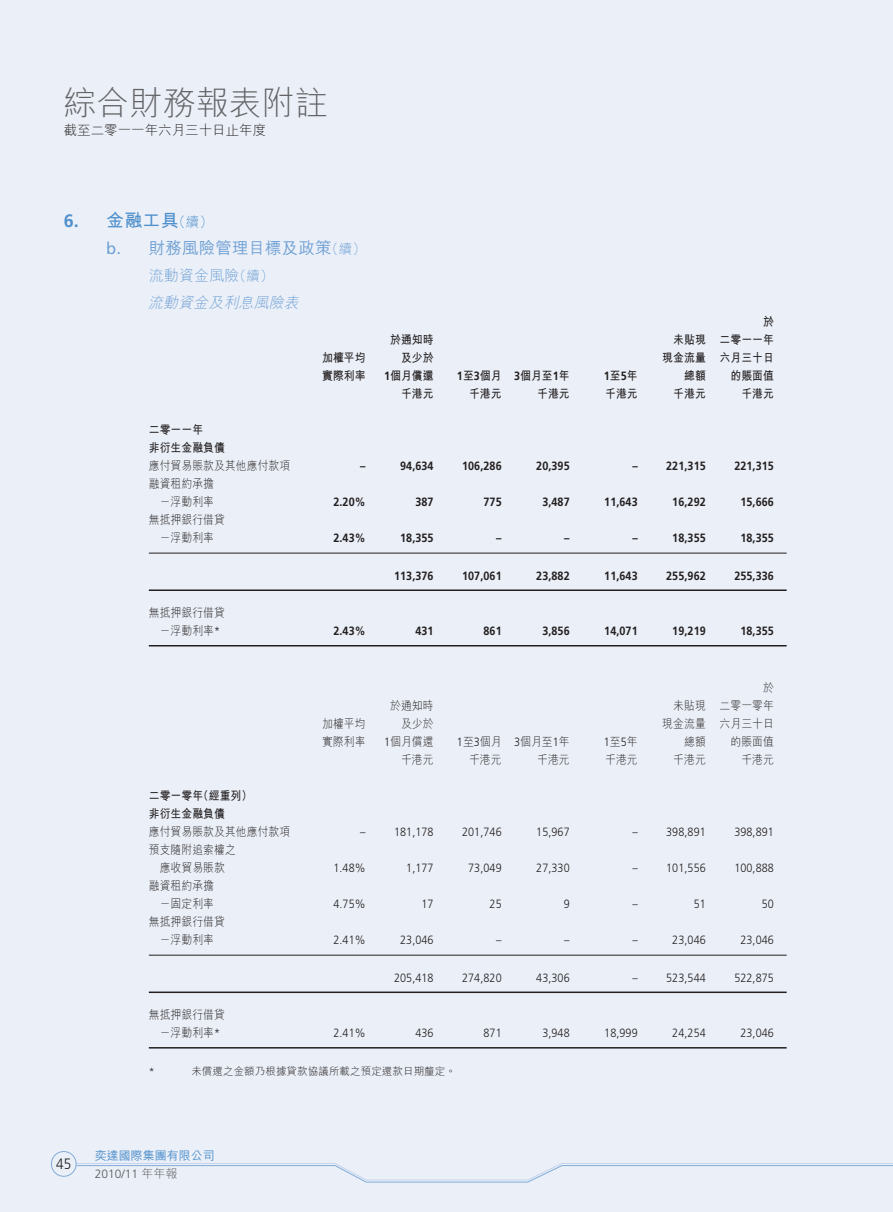
<style>
.page{position:relative;width:893px;height:1212px;background:#fff}
.page>*{position:absolute;margin:0;border:0;box-sizing:border-box;transform-origin:0 0}
.t1{font:300 33px "M Hei HK";color:#636366}
.t2{font:700 18px "M Hei HK";color:#5090cc}
.t3{font:500 16.5px "M Hei HK";letter-spacing:.01em;color:#71a1d5}
.t4{font:italic 300 15px/27px "M Hei HK";color:#71a1d5}
.t5{font:300 15px "Frutiger LT Std";color:#231f20;scale:.9 1}
.t6{font:300 13.5px "M Hei HK";color:#231f20}
.t7{font:300 12px "Frutiger LT Std";letter-spacing:.01em;color:#231f20;scale:.9 1}
.t8{font:300 12px/18px "M Hei HK";letter-spacing:.01em;color:#231f20;text-align:center;scale:.9 1}
.t9{font:700 12px "Frutiger LT Std";letter-spacing:.01em;color:#231f20;scale:.9 1}
.t10{font:700 12px/18px "M Hei HK";letter-spacing:.01em;color:#231f20;scale:.9 1}
.t11{font:500 12px/18.1px "M Hei HK";color:#5090cc}
.t12{font:300 10.5px "M Hei HK";letter-spacing:.01em;color:#231f20}
.t13{font:300 10.5px "Frutiger LT Std";color:#231f20}
.s1{font-family:"Frutiger LT Std"}
.s2{font-weight:300;font-size:13.5px}
.s3{font-family:"Frutiger LT Std";font-weight:400}
.s4{font-style:normal}
.s5{font-style:normal;font-size:13.5px}
.s6{font-weight:700}
.s7{font-weight:300}
.s8{font-family:"M Hei HK"}
.s9{font-family:"Frutiger LT Std";font-weight:300;color:#57585a}
.s10{font-weight:300;color:#57585a}
</style>
<div class="page">
<div style="left:0;top:0;width:75px;height:1212px;background:#ebf0f8"></div>
<div style="left:75px;top:0;width:818px;height:1212px;background:#ebf0f8"></div>
<div style="left:51px;top:1151px;width:26px;height:25px;border:1px solid #82aad9;border-radius:50%"></div>
<hr style="left:149px;top:553px;width:638px;height:1px;background:#231f20">
<hr style="left:149px;top:589px;width:638px;height:2px;background:#231f20">
<hr style="left:149px;top:645px;width:638px;height:1px;background:#231f20">
<hr style="left:149px;top:955px;width:638px;height:1px;background:#231f20">
<hr style="left:149px;top:991px;width:638px;height:2px;background:#231f20">
<hr style="left:149px;top:1047px;width:638px;height:1px;background:#231f20">
<p class="t1" style="left:64px;top:79px;width:265px">綜合財務報表附註</p>
<p class="t6" style="left:64px;top:120px;width:204px">截至二零一一年六月三十日止年度</p>
<p class="t2" style="left:64px;top:207px;width:151px"><span class="s1">6.</span> 金融工具<span class="s2">（續）</span></p>
<p class="t3" style="left:106px;top:236px;width:261px"><span class="s3">b.</span> 財務風險管理目標及政策<span class="s2">（續）</span></p>
<p class="t4" style="left:148px;top:261px;width:157px"><span class="s4">流動資金風險</span><span class="s5">（續）<br></span>流動資金及利息風險表</p>
<p class="t10" style="left:763px;top:312px;width:14px">於</p>
<p class="t10" style="left:390px;top:330px;width:50px">於通知時</p>
<p class="t10" style="left:673px;top:330px;width:113px">未貼現 二零一一年</p>
<p class="t8" style="left:149px;top:420px;width:159px;text-align:left"><span class="s6">二零一一年<br>非衍生金融負債<br></span>應付貿易賬款及其他應付款項</p>
<p class="t8" style="left:149px;top:474px;width:74px;text-align:right">融資租約承擔－浮動利率</p>
<p class="t8" style="left:149px;top:510px;width:86px">無抵押銀行借貸－浮動利率</p>
<p class="t8" style="left:149px;top:603px;width:86px">無抵押銀行借貸－浮動利率<span class="s1">*</span></p>
<p class="t10" style="left:149px;top:786px;width:159px">二零一零年（經重列）<br>非衍生金融負債<br><span class="s7">應付貿易賬款及其他應付款項</span></p>
<p class="t8" style="left:149px;top:840px;width:98px">預支隨附追索權之應收貿易賬款</p>
<p class="t8" style="left:149px;top:876px;width:74px;text-align:right">融資租約承擔－固定利率</p>
<p class="t8" style="left:149px;top:912px;width:86px">無抵押銀行借貸－浮動利率</p>
<p class="t8" style="left:149px;top:1005px;width:86px">無抵押銀行借貸－浮動利率<span class="s1">*</span></p>
<p class="t10" style="left:322px;top:348px;width:50px">加權平均</p>
<p class="t10" style="left:401px;top:348px;width:38px">及少於</p>
<p class="t10" style="left:662px;top:348px;width:125px">現金流量 六月三十日</p>
<p class="t10" style="left:322px;top:366px;width:50px">實際利率</p>
<p class="t10" style="left:384px;top:366px;width:57px"><span class="s1">1</span>個月償還</p>
<p class="t10" style="left:457px;top:366px;width:127px"><span class="s1">1</span>至<span class="s1">3</span>個月 <span class="s1">3</span>個月至<span class="s1">1</span>年</p>
<p class="t9" style="left:604px;top:369px;width:39px">1<span class="s8">至</span>5<span class="s8">年</span></p>
<p class="t10" style="left:684px;top:366px;width:26px">總額</p>
<p class="t10" style="left:730px;top:366px;width:50px">的賬面值</p>
<p class="t10" style="left:401px;top:384px;width:38px">千港元</p>
<p class="t10" style="left:469px;top:384px;width:38px">千港元</p>
<p class="t10" style="left:537px;top:384px;width:38px">千港元</p>
<p class="t10" style="left:605px;top:384px;width:38px">千港元</p>
<p class="t10" style="left:673px;top:384px;width:38px">千港元</p>
<p class="t10" style="left:741px;top:384px;width:38px">千港元</p>
<p class="t9" style="left:360px;top:459px;width:7px">–</p>
<p class="t9" style="left:400px;top:459px;width:39px">94,634</p>
<p class="t9" style="left:462px;top:459px;width:45px">106,286</p>
<p class="t9" style="left:536px;top:459px;width:39px">20,395</p>
<p class="t9" style="left:632px;top:459px;width:83px">– 221,315</p>
<p class="t9" style="left:734px;top:459px;width:45px">221,315</p>
<p class="t9" style="left:333px;top:495px;width:37px">2.20%</p>
<p class="t9" style="left:415px;top:495px;width:22px">387</p>
<p class="t9" style="left:483px;top:495px;width:22px">775</p>
<p class="t9" style="left:542px;top:495px;width:32px">3,487</p>
<p class="t9" style="left:604px;top:495px;width:39px">11,643</p>
<p class="t9" style="left:672px;top:495px;width:39px">16,292</p>
<p class="t9" style="left:740px;top:495px;width:39px">15,666</p>
<p class="t9" style="left:333px;top:531px;width:37px">2.43%</p>
<p class="t9" style="left:400px;top:531px;width:39px">18,355</p>
<p class="t9" style="left:496px;top:531px;width:7px">–</p>
<p class="t9" style="left:564px;top:531px;width:7px">–</p>
<p class="t9" style="left:632px;top:531px;width:7px">–</p>
<p class="t9" style="left:672px;top:531px;width:39px">18,355</p>
<p class="t9" style="left:740px;top:531px;width:39px">18,355</p>
<p class="t9" style="left:394px;top:568px;width:45px">113,376</p>
<p class="t9" style="left:462px;top:568px;width:45px">107,061</p>
<p class="t9" style="left:536px;top:568px;width:39px">23,882</p>
<p class="t9" style="left:604px;top:568px;width:39px">11,643</p>
<p class="t9" style="left:666px;top:568px;width:45px">255,962</p>
<p class="t9" style="left:734px;top:568px;width:45px">255,336</p>
<p class="t9" style="left:333px;top:624px;width:37px">2.43%</p>
<p class="t9" style="left:415px;top:624px;width:22px">431</p>
<p class="t9" style="left:483px;top:624px;width:22px">861</p>
<p class="t9" style="left:542px;top:624px;width:32px">3,856</p>
<p class="t9" style="left:604px;top:624px;width:39px">14,071</p>
<p class="t9" style="left:672px;top:624px;width:39px">19,219</p>
<p class="t9" style="left:740px;top:624px;width:39px">18,355</p>
<p class="t8" style="left:763px;top:678px;width:14px">於</p>
<p class="t8" style="left:390px;top:696px;width:50px">於通知時</p>
<p class="t8" style="left:673px;top:696px;width:113px">未貼現 二零一零年</p>
<p class="t8" style="left:322px;top:714px;width:50px">加權平均</p>
<p class="t8" style="left:401px;top:714px;width:38px">及少於</p>
<p class="t8" style="left:662px;top:714px;width:125px">現金流量 六月三十日</p>
<p class="t8" style="left:322px;top:732px;width:50px">實際利率</p>
<p class="t8" style="left:384px;top:732px;width:57px"><span class="s1">1</span>個月償還</p>
<p class="t8" style="left:457px;top:732px;width:127px"><span class="s1">1</span>至<span class="s1">3</span>個月 <span class="s1">3</span>個月至<span class="s1">1</span>年</p>
<p class="t7" style="left:604px;top:735px;width:39px">1<span class="s8">至</span>5<span class="s8">年</span></p>
<p class="t8" style="left:684px;top:732px;width:26px">總額</p>
<p class="t8" style="left:730px;top:732px;width:50px">的賬面值</p>
<p class="t8" style="left:401px;top:750px;width:38px">千港元</p>
<p class="t8" style="left:469px;top:750px;width:38px">千港元</p>
<p class="t8" style="left:537px;top:750px;width:38px">千港元</p>
<p class="t8" style="left:605px;top:750px;width:38px">千港元</p>
<p class="t8" style="left:673px;top:750px;width:38px">千港元</p>
<p class="t8" style="left:741px;top:750px;width:38px">千港元</p>
<p class="t7" style="left:360px;top:825px;width:83px">– 181,178</p>
<p class="t7" style="left:462px;top:825px;width:45px">201,746</p>
<p class="t7" style="left:536px;top:825px;width:39px">15,967</p>
<p class="t7" style="left:632px;top:825px;width:83px">– 398,891</p>
<p class="t7" style="left:734px;top:825px;width:45px">398,891</p>
<p class="t7" style="left:333px;top:861px;width:37px">1.48%</p>
<p class="t7" style="left:406px;top:861px;width:32px">1,177</p>
<p class="t7" style="left:468px;top:861px;width:39px">73,049</p>
<p class="t7" style="left:536px;top:861px;width:39px">27,330</p>
<p class="t7" style="left:632px;top:861px;width:83px">– 101,556</p>
<p class="t7" style="left:734px;top:861px;width:45px">100,888</p>
<p class="t7" style="left:333px;top:897px;width:37px">4.75%</p>
<p class="t7" style="left:422px;top:897px;width:15px">17</p>
<p class="t7" style="left:490px;top:897px;width:15px">25</p>
<p class="t7" style="left:564px;top:897px;width:8px">9</p>
<p class="t7" style="left:632px;top:897px;width:7px">–</p>
<p class="t7" style="left:694px;top:897px;width:15px">51</p>
<p class="t7" style="left:762px;top:897px;width:15px">50</p>
<p class="t7" style="left:333px;top:933px;width:37px">2.41%</p>
<p class="t7" style="left:400px;top:933px;width:39px">23,046</p>
<p class="t7" style="left:496px;top:933px;width:7px">–</p>
<p class="t7" style="left:564px;top:933px;width:7px">–</p>
<p class="t7" style="left:632px;top:933px;width:7px">–</p>
<p class="t7" style="left:672px;top:933px;width:39px">23,046</p>
<p class="t7" style="left:740px;top:933px;width:39px">23,046</p>
<p class="t7" style="left:394px;top:971px;width:45px">205,418</p>
<p class="t7" style="left:462px;top:971px;width:45px">274,820</p>
<p class="t7" style="left:536px;top:971px;width:39px">43,306</p>
<p class="t7" style="left:632px;top:971px;width:83px">– 523,544</p>
<p class="t7" style="left:734px;top:971px;width:45px">522,875</p>
<p class="t7" style="left:333px;top:1026px;width:37px">2.41%</p>
<p class="t7" style="left:415px;top:1026px;width:22px">436</p>
<p class="t7" style="left:483px;top:1026px;width:22px">871</p>
<p class="t7" style="left:542px;top:1026px;width:32px">3,948</p>
<p class="t7" style="left:604px;top:1026px;width:39px">18,999</p>
<p class="t7" style="left:672px;top:1026px;width:39px">24,254</p>
<p class="t7" style="left:740px;top:1026px;width:39px">23,046</p>
<p class="t13" style="left:149px;top:1065px;width:7px">*</p>
<p class="t12" style="left:191px;top:1063px;width:266px">未償還之金額乃根據貸款協議所載之預定還款日期釐定。</p>
<p class="t5" style="left:56px;top:1155px;width:18px">45</p>
<p class="t11" style="left:95px;top:1145px;width:121px">奕達國際集團有限公司<br><span class="s9">2010/11</span> <span class="s10">年年報</span></p>
</div>
